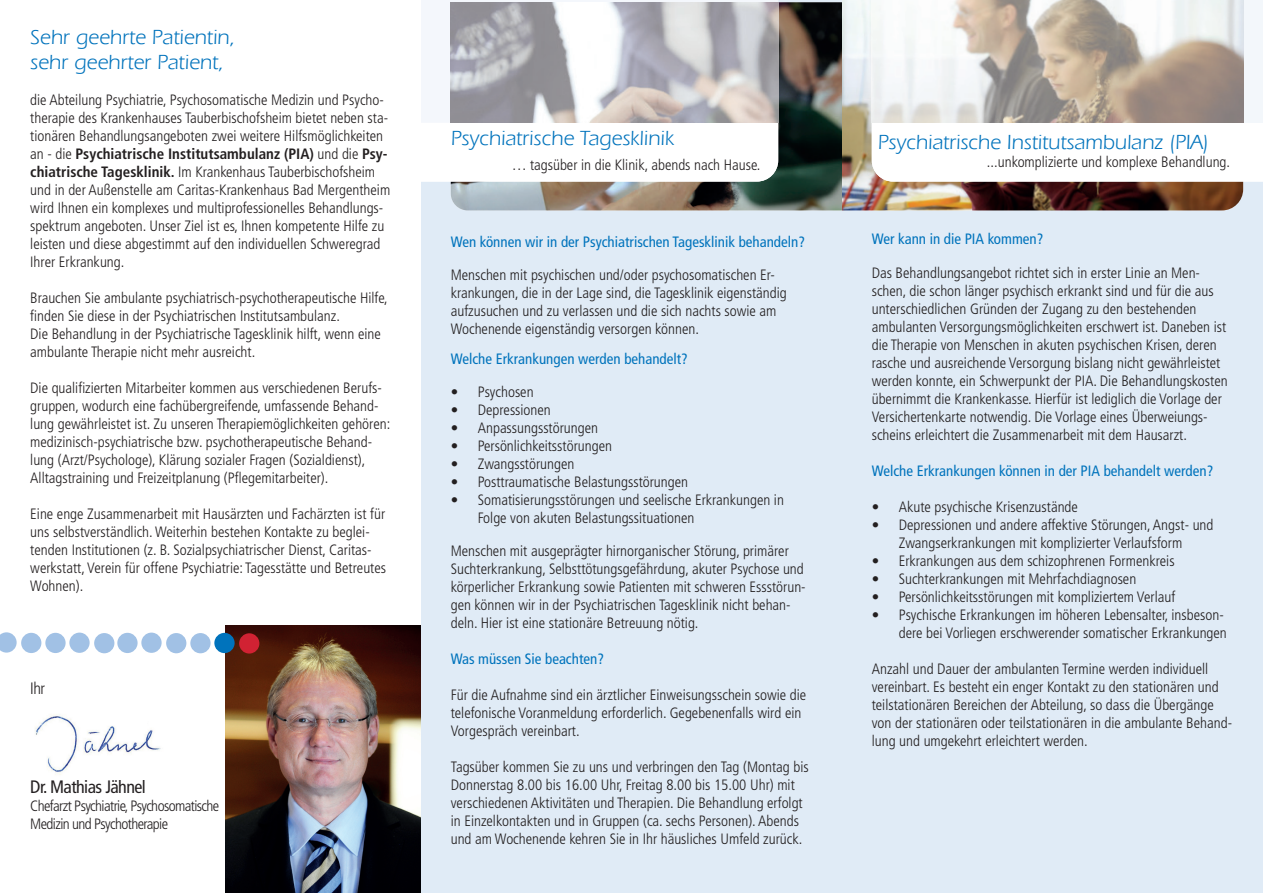
<style>
.page{position:relative;width:1263px;height:893px;background:#fff}
.page>*{position:absolute;margin:0;border:0;box-sizing:border-box;transform-origin:0 0}
.t1{font:21px/25.2px "ITC Eras LT";color:#0073bc}
.t2{font:condensed 18px "Frutiger LT Pro";letter-spacing:-.03em;color:#231f20}
.t3{font:300 condensed 16.5px "Frutiger LT Pro";color:#231f20}
.t4{font:300 condensed 15px/18px "Frutiger LT Pro";color:#231f20}
.t5{font:condensed 15px "Frutiger LT Pro";color:#0073bc}
.t6{font:300 condensed 15px/18px "Frutiger LT Pro";letter-spacing:-.04em;color:#231f20}
.s1{font-weight:700}
</style>
<div class="page">
<div style="left:421px;top:0;width:421px;height:893px;background:#e0ebf6"></div>
<img style="left:451px;top:2px;width:391px;height:208px">
<div style="left:842px;top:182px;width:421px;height:711px;background:#e0ebf6"></div>
<img style="left:35px;top:714px;width:126px;height:61px">
<img style="left:225px;top:626px;width:196px;height:267px">
<svg style="left:0;top:632px;width:17px;height:21px"></svg>
<div style="left:21px;top:633px;width:20px;height:20px;background:#a1c1e5;border-radius:50%"></div>
<div style="left:45px;top:633px;width:21px;height:20px;background:#a1c1e5;border-radius:50%"></div>
<div style="left:69px;top:633px;width:21px;height:20px;background:#a1c1e5;border-radius:50%"></div>
<div style="left:94px;top:633px;width:20px;height:20px;background:#a1c1e5;border-radius:50%"></div>
<div style="left:117px;top:633px;width:21px;height:20px;background:#a1c1e5;border-radius:50%"></div>
<div style="left:141px;top:633px;width:21px;height:20px;background:#a1c1e5;border-radius:50%"></div>
<div style="left:166px;top:633px;width:20px;height:20px;background:#a1c1e5;border-radius:50%"></div>
<div style="left:190px;top:633px;width:21px;height:20px;background:#a1c1e5;border-radius:50%"></div>
<div style="left:214px;top:633px;width:21px;height:20px;background:#0073bc;border-radius:50%"></div>
<div style="left:239px;top:633px;width:20px;height:20px;background:#d12233;border-radius:50%"></div>
<svg style="left:421px;top:0;width:357px;height:182px"></svg>
<img style="left:451px;top:2px;width:327px;height:121px">
<img style="left:842px;top:0;width:401px;height:210px">
<svg style="left:872px;top:123px;width:371px;height:59px"></svg>
<div style="left:1243px;top:0;width:20px;height:123px;background:#f3f7fb"></div>
<img style="left:872px;top:0;width:371px;height:123px">
<h1 class="t1" style="left:30px;top:25px;width:207px">Sehr geehrte Patientin, sehr geehrter Patient,</h1>
<p class="t4" style="left:30px;top:91px;width:361px">die Abteilung Psychiatrie, Psychosomatische Medizin und Psycho&shy;therapie des Krankenhauses Tauberbischofsheim bietet neben sta&shy;tionären Behandlungsangeboten zwei weitere Hilfsmöglichkeiten an - die <span class="s1">Psychiatrische Institutsambulanz (PIA)</span> und die <span class="s1">Psy&shy;chiatrische Tagesklinik.</span> Im Krankenhaus Tauberbischofsheim und in der Außenstelle am Caritas-Krankenhaus Bad Mergentheim wird Ihnen ein komplexes und multiprofessionelles Behandlungs&shy;spektrum angeboten. Unser Ziel ist es, Ihnen kompetente Hilfe zu leisten und diese abgestimmt auf den individuellen Schweregrad Ihrer Erkrankung.</p>
<p class="t4" style="left:30px;top:289px;width:359px">Brauchen Sie ambulante psychiatrisch-psychotherapeutische Hilfe, finden Sie diese in der Psychiatrischen Institutsambulanz.<br>Die Behandlung in der Psychiatrische Tagesklinik hilft, wenn eine ambulante Therapie nicht mehr ausreicht.</p>
<p class="t4" style="left:30px;top:379px;width:362px">Die qualifizierten Mitarbeiter kommen aus verschiedenen Berufs&shy;gruppen, wodurch eine fachübergreifende, umfassende Behand&shy;lung gewährleistet ist. Zu unseren Therapiemöglichkeiten gehören: medizinisch-psychiatrische bzw. psychotherapeutische Behand&shy;lung (Arzt/Psychologe), Klärung sozialer Fragen (Sozialdienst), Alltagstraining und Freizeitplanung (Pflegemitarbeiter).</p>
<p class="t4" style="left:30px;top:505px;width:357px">Eine enge Zusammenarbeit mit Hausärzten und Fachärzten ist für uns selbstverständlich. Weiterhin bestehen Kontakte zu beglei&shy;tenden Institutionen (z. B. Sozialpsychiatrischer Dienst, Caritas&shy;werkstatt, Verein für offene Psychiatrie: Tagesstätte und Betreutes Wohnen).</p>
<p class="t3" style="left:30px;top:678px;width:16px">Ihr</p>
<p class="t2" style="left:30px;top:776px;width:117px">Dr. Mathias Jähnel</p>
<p class="t6" style="left:30px;top:797px;width:190px">Chefarzt Psychiatrie, Psychosomatische<br>Medizin und Psychotherapie</p>
<h1 class="t1" style="left:451px;top:126px;width:225px">Psychiatrische Tagesklinik</h1>
<p class="t4" style="left:512px;top:156px;width:250px">… tagsüber in die Klinik, abends nach Hause.</p>
<p class="t5" style="left:451px;top:233px;width:356px">Wen können wir in der Psychiatrischen Tagesklinik behandeln?</p>
<p class="t4" style="left:451px;top:266px;width:338px">Menschen mit psychischen und/oder psychosomatischen Er&shy;krankungen, die in der Lage sind, die Tagesklinik eigenständig aufzusuchen und zu verlassen und die sich nachts sowie am Wochenende eigenständig versorgen können.</p>
<p class="t5" style="left:451px;top:350px;width:239px">Welche Erkrankungen werden behandelt?</p>
<p class="t4" style="left:451px;top:383px;width:84px">• Psychosen</p>
<p class="t4" style="left:451px;top:401px;width:102px">• Depressionen</p>
<p class="t4" style="left:451px;top:419px;width:149px">• Anpassungsstörungen</p>
<p class="t4" style="left:451px;top:437px;width:163px">• Persönlichkeitsstörungen</p>
<p class="t4" style="left:451px;top:455px;width:125px">• Zwangsstörungen</p>
<p class="t4" style="left:451px;top:473px;width:239px">• Posttraumatische Belastungsstörungen</p>
<p class="t4" style="left:478px;top:491px;width:308px;text-indent:-27px">• Somatisierungsstörungen und seelische Erkrankungen in<br>Folge von akuten Belastungssituationen</p>
<p class="t4" style="left:451px;top:542px;width:356px">Menschen mit ausgeprägter hirnorganischer Störung, primärer Suchterkrankung, Selbsttötungsgefährdung, akuter Psychose und körperlicher Erkrankung sowie Patienten mit schweren Essstörun&shy;gen können wir in der Psychiatrischen Tagesklinik nicht behan&shy;deln. Hier ist eine stationäre Betreuung nötig.</p>
<p class="t5" style="left:451px;top:650px;width:155px">Was müssen Sie beachten?</p>
<p class="t4" style="left:451px;top:686px;width:357px">Für die Aufnahme sind ein ärztlicher Einweisungsschein sowie die telefonische Voranmeldung erforderlich. Gegebenenfalls wird ein<br>Vorgespräch vereinbart.</p>
<p class="t4" style="left:451px;top:758px;width:359px">Tagsüber kommen Sie zu uns und verbringen den Tag (Montag bis Donnerstag 8.00 bis 16.00 Uhr, Freitag 8.00 bis 15.00 Uhr) mit verschiedenen Aktivitäten und Therapien. Die Behandlung erfolgt in Einzelkontakten und in Gruppen (ca. sechs Personen). Abends und am Wochenende kehren Sie in Ihr häusliches Umfeld zurück.</p>
<h1 class="t1" style="left:878px;top:130px;width:332px">Psychiatrische Institutsambulanz (PIA)</h1>
<p class="t4" style="left:987px;top:153px;width:245px">...unkomplizierte und komplexe Behandlung.</p>
<p class="t5" style="left:872px;top:230px;width:173px">Wer kann in die PIA kommen?</p>
<p class="t4" style="left:872px;top:264px;width:357px">Das Behandlungsangebot richtet sich in erster Linie an Men&shy;schen, die schon länger psychisch erkrankt sind und für die aus unterschiedlichen Gründen der Zugang zu den bestehenden ambulanten Versorgungsmöglichkeiten erschwert ist. Daneben ist die Therapie von Menschen in akuten psychischen Krisen, deren rasche und ausreichende Versorgung bislang nicht gewährleistet werden konnte, ein Schwerpunkt der PIA. Die Behandlungskosten übernimmt die Krankenkasse. Hierfür ist lediglich die Vorlage der Versichertenkarte notwendig. Die Vorlage eines Überweiungs&shy;scheins erleichtert die Zusammenarbeit mit dem Hausarzt.</p>
<p class="t5" style="left:872px;top:462px;width:343px">Welche Erkrankungen können in der PIA behandelt werden?</p>
<p class="t4" style="left:872px;top:498px;width:208px">• Akute psychische Krisenzustände</p>
<p class="t4" style="left:872px;top:516px;width:343px;text-align:center">• Depressionen und andere affektive Störungen, Angst- und<br>Zwangserkrankungen mit komplizierter Verlaufsform</p>
<p class="t4" style="left:872px;top:552px;width:304px">• Erkrankungen aus dem schizophrenen Formenkreis</p>
<p class="t4" style="left:872px;top:570px;width:266px">• Suchterkrankungen mit Mehrfachdiagnosen</p>
<p class="t4" style="left:872px;top:588px;width:305px">• Persönlichkeitsstörungen mit kompliziertem Verlauf</p>
<p class="t4" style="left:872px;top:606px;width:357px;text-align:right">• Psychische Erkrankungen im höheren Lebensalter, insbeson&shy;dere bei Vorliegen erschwerender somatischer Erkrankungen</p>
<p class="t4" style="left:872px;top:660px;width:362px">Anzahl und Dauer der ambulanten Termine werden individuell vereinbart. Es besteht ein enger Kontakt zu den stationären und teilstationären Bereichen der Abteilung, so dass die Übergänge von der stationären oder teilstationären in die ambulante Behand&shy;lung und umgekehrt erleichtert werden.</p>
</div>
